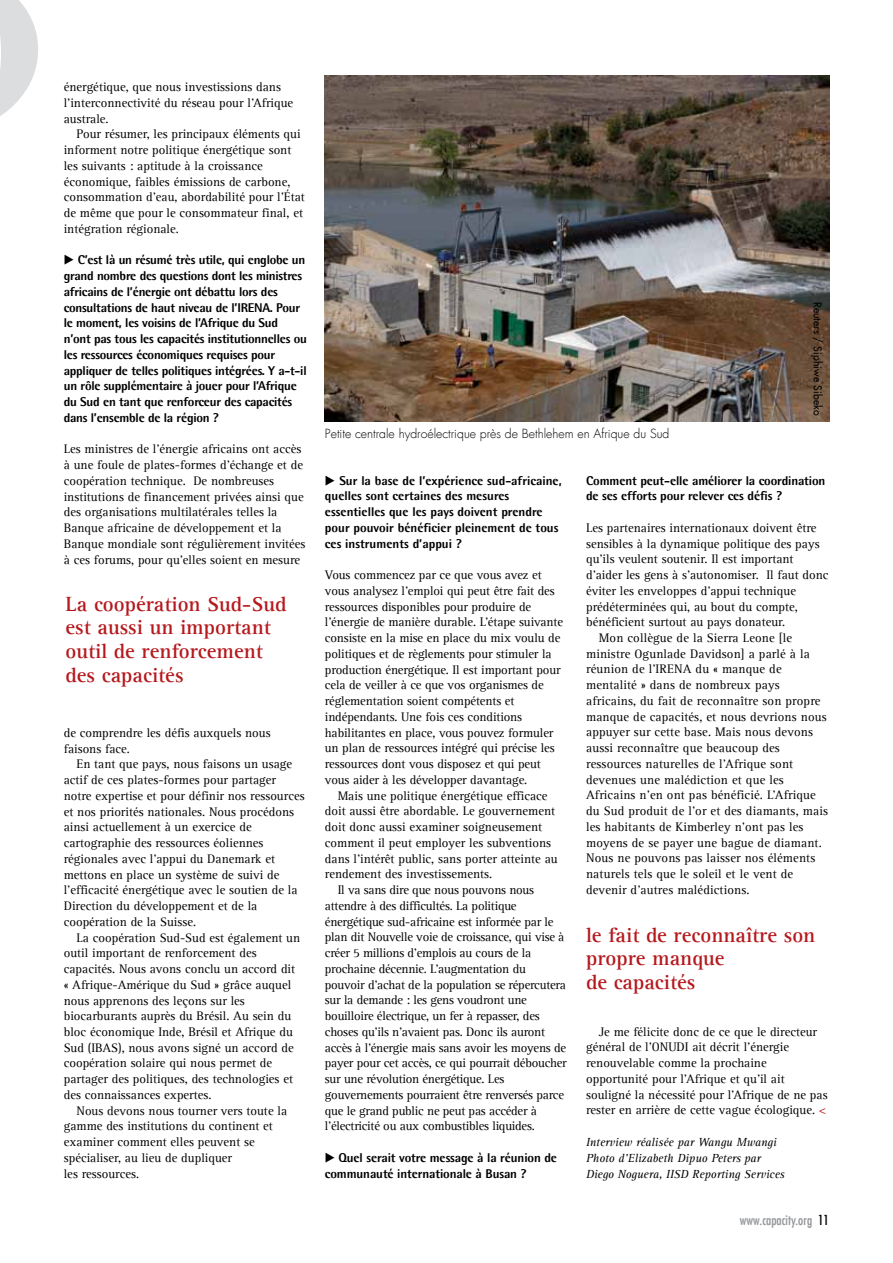
<style>
.page{position:relative;width:893px;height:1263px;background:#fff}
.page>*{position:absolute;margin:0;border:0;box-sizing:border-box;transform-origin:0 0}
.t1{font:700 21px/23.7px "Agfa Rotis Serif";color:#b5191e}
.t2{font:condensed 13.5px "Futura LT";letter-spacing:.005em;color:#939598}
.t3{font:12.75px/15.8px "Agfa Rotis Serif";color:#000}
.t4{font:12.75px "Agfa Rotis Serif";letter-spacing:-.02em;color:#000}
.t5{font:800 12.75px/15.8px "Agfa Rotis Semisans";letter-spacing:-.02em;color:#000}
.t6{font:800 12.75px/15.8px "Agfa Rotis Semisans";color:#000}
.t7{font:300 12.3px "Futura LT";color:#000}
.t8{font:italic 12px/15.8px "Agfa Rotis Serif";color:#000}
.t9{font:10.5px "Futura LT";letter-spacing:.01em;color:#000}
.s1{color:#b5191e}
.s2{color:#000}
</style>
<div class="page">
<svg style="left:0;top:0;width:38px;height:116px"></svg>
<img style="left:325px;top:75px;width:504px;height:347px">
<p class="t3" style="left:64px;top:79px;width:231px">énergétique, que nous investissions dans l’interconnectivité du réseau pour l’Afrique australe.</p>
<p class="t3" style="left:64px;top:127px;width:243px;text-indent:13px">Pour résumer, les principaux éléments qui informent notre politique énergétique sont les suivants : aptitude à la croissance économique, faibles émissions de carbone, consommation d’eau, abordabilité pour l’État de même que pour le consommateur final, et intégration régionale.</p>
<p class="t5" style="left:64px;top:252px;width:245px">▶ C’est là un résumé très utile, qui englobe un grand nombre des questions dont les ministres africains de l’énergie ont débattu lors des consultations de haut niveau de l’IRENA. Pour le moment, les voisins de l’Afrique du Sud n’ont pas tous les capacités institutionnelles ou les ressources économiques requises pour appliquer de telles politiques intégrées. Y a-t-il un rôle supplémentaire à jouer pour l’Afrique du Sud en tant que renforceur des capacités dans l’ensemble de la région ?</p>
<p class="t3" style="left:64px;top:441px;width:243px">Les ministres de l’énergie africains ont accès à une foule de plates-formes d’échange et de coopération technique. De nombreuses institutions de financement privées ainsi que des organisations multilatérales telles la Banque africaine de développement et la Banque mondiale sont régulièrement invitées à ces forums, pour qu’elles soient en mesure</p>
<h1 class="t1" style="left:66px;top:592px;width:222px">La coopération Sud-Sud est aussi un important outil de renforcement des capacités</h1>
<p class="t3" style="left:64px;top:725px;width:208px">de comprendre les défis auxquels nous faisons face.</p>
<p class="t3" style="left:64px;top:756px;width:242px;text-indent:13px">En tant que pays, nous faisons un usage actif de ces plates-formes pour partager notre expertise et pour définir nos ressources et nos priorités nationales. Nous procédons ainsi actuellement à un exercice de cartographie des ressources éoliennes régionales avec l’appui du Danemark et mettons en place un système de suivi de l’efficacité énergétique avec le soutien de la Direction du développement et de la coopération de la Suisse.</p>
<p class="t3" style="left:64px;top:930px;width:238px;text-indent:13px">La coopération Sud-Sud est également un outil important de renforcement des capacités. Nous avons conclu un accord dit « Afrique-Amérique du Sud » grâce auquel nous apprenons des leçons sur les biocarburants auprès du Brésil. Au sein du bloc économique Inde, Brésil et Afrique du Sud (IBAS), nous avons signé un accord de coopération solaire qui nous permet de partager des politiques, des technologies et des connaissances expertes.</p>
<p class="t3" style="left:64px;top:1103px;width:225px;text-indent:13px">Nous devons nous tourner vers toute la gamme des institutions du continent et examiner comment elles peuvent se spécialiser, au lieu de dupliquer<br>les ressources.</p>
<p class="t7" style="left:325px;top:426px;width:346px">Petite centrale hydroélectrique près de Bethlehem en Afrique du Sud</p>
<p class="t9" style="left:824px;top:302px;width:115px;rotate:90deg">Reuters / Siphiwe Sibeko</p>
<p class="t6" style="left:325px;top:472px;width:238px">▶ Sur la base de l’expérience sud-africaine, quelles sont certaines des mesures essentielles que les pays doivent prendre pour pouvoir bénéficier pleinement de tous ces instruments d’appui ?</p>
<p class="t3" style="left:325px;top:567px;width:240px">Vous commencez par ce que vous avez et vous analysez l’emploi qui peut être fait des ressources disponibles pour produire de l’énergie de manière durable. L’étape suivante consiste en la mise en place du mix voulu de politiques et de règlements pour stimuler la production énergétique. Il est important pour cela de veiller à ce que vos organismes de réglementation soient compétents et indépendants. Une fois ces conditions habilitantes en place, vous pouvez formuler un plan de ressources intégré qui précise les ressources dont vous disposez et qui peut vous aider à les développer davantage.</p>
<p class="t3" style="left:338px;top:788px;width:211px">Mais une politique énergétique efficace</p>
<p class="t3" style="left:325px;top:804px;width:232px">doit aussi être abordable. Le gouvernement</p>
<p class="t3" style="left:325px;top:819px;width:219px">doit donc aussi examiner soigneusement</p>
<p class="t3" style="left:325px;top:835px;width:228px">comment il peut employer les subventions</p>
<p class="t3" style="left:325px;top:851px;width:234px">dans l’intérêt public, sans porter atteinte au</p>
<p class="t3" style="left:325px;top:867px;width:169px">rendement des investissements.</p>
<p class="t4" style="left:338px;top:883px;width:198px">Il va sans dire que nous pouvons nous</p>
<p class="t4" style="left:325px;top:898px;width:193px">attendre à des difficultés. La politique</p>
<p class="t4" style="left:325px;top:914px;width:230px">énergétique sud-africaine est informée par le</p>
<p class="t4" style="left:325px;top:930px;width:241px">plan dit Nouvelle voie de croissance, qui vise à</p>
<p class="t4" style="left:325px;top:945px;width:208px">créer 5 millions d’emplois au cours de la</p>
<p class="t4" style="left:325px;top:961px;width:202px">prochaine décennie. L’augmentation du</p>
<p class="t4" style="left:325px;top:977px;width:242px">pouvoir d’achat de la population se répercutera</p>
<p class="t4" style="left:325px;top:993px;width:203px">sur la demande : les gens voudront une</p>
<p class="t4" style="left:325px;top:1008px;width:216px">bouilloire électrique, un fer à repasser, des</p>
<p class="t4" style="left:325px;top:1024px;width:222px">choses qu’ils n’avaient pas. Donc ils auront</p>
<p class="t4" style="left:325px;top:1040px;width:243px">accès à l’énergie mais sans avoir les moyens de</p>
<p class="t4" style="left:325px;top:1056px;width:243px">payer pour cet accès, ce qui pourrait déboucher</p>
<p class="t4" style="left:325px;top:1071px;width:181px">sur une révolution énergétique. Les</p>
<p class="t4" style="left:325px;top:1087px;width:241px">gouvernements pourraient être renversés parce</p>
<p class="t4" style="left:325px;top:1103px;width:214px">que le grand public ne peut pas accéder à</p>
<p class="t4" style="left:325px;top:1119px;width:211px">l’électricité ou aux combustibles liquides.</p>
<p class="t5" style="left:325px;top:1149px;width:234px">▶ Quel serait votre message à la réunion de communauté internationale à Busan ?</p>
<p class="t5" style="left:586px;top:472px;width:241px">Comment peut-elle améliorer la coordination de ses efforts pour relever ces défis ?</p>
<p class="t3" style="left:586px;top:520px;width:232px">Les partenaires internationaux doivent être</p>
<p class="t3" style="left:586px;top:536px;width:235px">sensibles à la dynamique politique des pays</p>
<p class="t3" style="left:586px;top:551px;width:209px">qu’ils veulent soutenir. Il est important</p>
<p class="t3" style="left:586px;top:567px;width:244px">d’aider les gens à s’autonomiser. Il faut donc</p>
<p class="t3" style="left:586px;top:583px;width:211px">éviter les enveloppes d’appui technique</p>
<p class="t3" style="left:586px;top:599px;width:213px">prédéterminées qui, au bout du compte,</p>
<p class="t3" style="left:586px;top:614px;width:201px">bénéficient surtout au pays donateur.</p>
<p class="t3" style="left:599px;top:630px;width:195px">Mon collègue de la Sierra Leone [le</p>
<p class="t3" style="left:586px;top:646px;width:225px">ministre Ogunlade Davidson] a parlé à la</p>
<p class="t3" style="left:586px;top:662px;width:197px">réunion de l’IRENA du « manque de</p>
<p class="t3" style="left:586px;top:677px;width:195px">mentalité » dans de nombreux pays</p>
<p class="t3" style="left:586px;top:693px;width:236px">africains, du fait de reconnaître son propre</p>
<p class="t3" style="left:586px;top:709px;width:242px">manque de capacités, et nous devrions nous</p>
<p class="t3" style="left:586px;top:725px;width:228px">appuyer sur cette base. Mais nous devons</p>
<p class="t3" style="left:586px;top:740px;width:195px">aussi reconnaître que beaucoup des</p>
<p class="t3" style="left:586px;top:756px;width:209px">ressources naturelles de l’Afrique sont</p>
<p class="t3" style="left:586px;top:772px;width:199px">devenues une malédiction et que les</p>
<p class="t3" style="left:586px;top:788px;width:231px">Africains n’en ont pas bénéficié. L’Afrique</p>
<p class="t3" style="left:586px;top:803px;width:243px">du Sud produit de l’or et des diamants, mais</p>
<p class="t3" style="left:586px;top:819px;width:219px">les habitants de Kimberley n’ont pas les</p>
<p class="t3" style="left:586px;top:835px;width:237px">moyens de se payer une bague de diamant.</p>
<p class="t3" style="left:586px;top:851px;width:231px">Nous ne pouvons pas laisser nos éléments</p>
<p class="t3" style="left:586px;top:866px;width:209px">naturels tels que le soleil et le vent de</p>
<p class="t3" style="left:586px;top:882px;width:165px">devenir d’autres malédictions.</p>
<h1 class="t1" style="left:586px;top:923px;width:231px">le fait de reconnaître son propre manque<br>de capacités</h1>
<p class="t3" style="left:586px;top:1024px;width:243px;text-indent:13px">Je me félicite donc de ce que le directeur général de l’ONUDI ait décrit l’énergie renouvelable comme la prochaine opportunité pour l’Afrique et qu’il ait souligné la nécessité pour l’Afrique de ne pas rester en arrière de cette vague écologique. <span class="s1">&lt;</span></p>
<p class="t8" style="left:586px;top:1135px;width:200px">Interview réalisée par Wangu Mwangi<br>Photo d’Elizabeth Dipuo Peters par<br>Diego Noguera, IISD Reporting Services</p>
<p class="t2" style="left:740px;top:1212px;width:91px">www.capacity.org <span class="s2">11</span></p>
</div>
